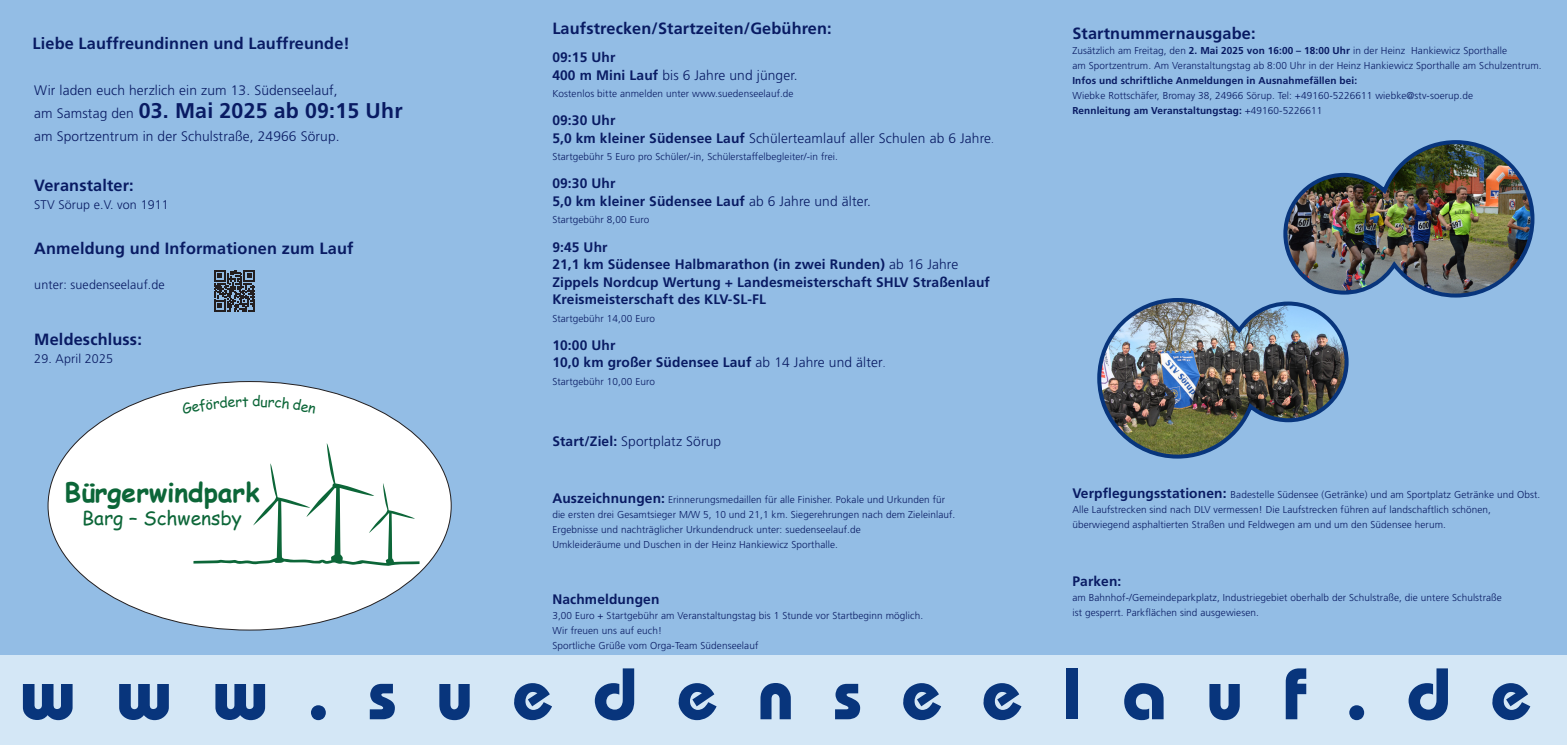
<style>
.page{position:relative;width:1567px;height:745px;background:#fff}
.page>*{position:absolute;margin:0;border:0;box-sizing:border-box;transform-origin:0 0}
.t1{font:700 72.5px "Bahamas";letter-spacing:.55em;color:#08357c}
.t2{font:700 26.38px "Comic Sans MS";color:#0c6638}
.t3{font:700 21.25px "Frutiger LT Std";letter-spacing:.01em;color:#091b63}
.t4{font:19.12px "Comic Sans MS";color:#0c6638}
.t5{font:700 16.25px "Frutiger LT Std";letter-spacing:.01em;color:#091b63}
.t6{font:700 13.75px/17.5px "Frutiger LT Std";letter-spacing:.01em;color:#091b63}
.t7{font:300 13.75px/17.5px "Frutiger LT Std";letter-spacing:.01em;color:#091b63}
.t8{font:300 12.5px "Frutiger LT Std";letter-spacing:.01em;color:#091b63}
.t9{font:300 10px/15px "Frutiger LT Std";letter-spacing:.01em;color:#091b63}
.t10{font:700 10px "Frutiger LT Std";letter-spacing:.01em;color:#091b63}
.s1{font-weight:300;font-size:13.75px}
.s2{font-weight:300}
.s3{font-weight:700}
.s4{font-size:10px}
.s5{font-weight:300;font-size:10px}
.s6{font-weight:700;font-size:13.75px}
</style>
<div class="page">
<div style="left:0;top:0;width:1566px;height:744px;background:#93bde5"></div>
<div style="left:0;top:654px;width:1566px;height:90px;background:#d4e7f6"></div>
<div style="left:48px;top:381px;width:403px;height:248px;background:#fff;border-radius:50%"></div>
<svg style="left:193px;top:443px;width:226px;height:122px"></svg>
<svg style="left:214px;top:270px;width:41px;height:41px"></svg>
<img style="left:1097px;top:140px;width:438px;height:319px">
<h3 class="t5" style="left:32px;top:33px;width:319px">Liebe Lauffreundinnen und Lauffreunde!</h3>
<h3 class="t7" style="left:34px;top:82px;width:305px">Wir laden euch herzlich ein zum 13. Südenseelauf,</h3>
<h3 class="t3" style="left:34px;top:98px;width:370px"><span class="s1">am Samstag den</span> 03. Mai 2025 ab 09:15 Uhr</h3>
<h3 class="t7" style="left:34px;top:127px;width:307px">am Sportzentrum in der Schulstraße, 24966 Sörup.</h3>
<h3 class="t5" style="left:34px;top:176px;width:101px">Veranstalter:</h3>
<p class="t8" style="left:34px;top:197px;width:136px">STV Sörup e.V. von 1911</p>
<h3 class="t5" style="left:34px;top:239px;width:320px">Anmeldung und Informationen zum Lauf</h3>
<p class="t8" style="left:34px;top:278px;width:132px">unter: suedenseelauf.de</p>
<h3 class="t5" style="left:34px;top:330px;width:109px">Meldeschluss:</h3>
<p class="t8" style="left:34px;top:351px;width:80px">29. April 2025</p>
<h2 class="t2" style="left:64px;top:472px;width:197px">Bürgerwindpark</h2>
<h3 class="t4" style="left:82px;top:503px;width:161px">Barg – Schwensby</h3>
<h3 class="t5" style="left:552px;top:19px;width:281px">Laufstrecken/Startzeiten/Gebühren:</h3>
<h3 class="t6" style="left:552px;top:48px;width:247px">09:15 Uhr<br>400 m Mini Lauf <span class="s2">bis 6 Jahre und jünger.</span></h3>
<p class="t9" style="left:552px;top:86px;width:243px">Kostenlos bitte anmelden unter www.suedenseelauf.de</p>
<h3 class="t7" style="left:552px;top:112px;width:443px"><span class="s3">09:30 Uhr<br>5,0 km kleiner Südensee Lauf</span> Schülerteamlauf aller Schulen ab 6 Jahre<span class="s4">.</span></h3>
<p class="t9" style="left:552px;top:149px;width:287px">Startgebühr 5 Euro pro Schüler/-in, Schülerstaffelbegleiter/-in frei.</p>
<h3 class="t6" style="left:552px;top:175px;width:320px">09:30 Uhr<br>5,0 km kleiner Südensee Lauf <span class="s2">ab 6 Jahre und älter.</span></h3>
<p class="t9" style="left:552px;top:212px;width:98px">Startgebühr 8,00 Euro</p>
<h3 class="t6" style="left:552px;top:238px;width:439px">9:45 Uhr<br>21,1 km Südensee Halbmarathon (in zwei Runden) <span class="s2">ab 16 Jahre </span>Zippels Nordcup Wertung + Landesmeisterschaft SHLV Straßenlauf Kreismeisterschaft des KLV-SL-FL</h3>
<p class="t9" style="left:552px;top:311px;width:104px">Startgebühr 14,00 Euro</p>
<h3 class="t6" style="left:552px;top:336px;width:335px">10:00 Uhr<br>10,0 km großer Südensee Lauf <span class="s2">ab 14 Jahre und älter</span><span class="s5">.</span></h3>
<p class="t9" style="left:552px;top:374px;width:104px">Startgebühr 10,00 Euro</p>
<h3 class="t7" style="left:552px;top:432px;width:170px"><span class="s3">Start/Ziel:</span> Sportplatz Sörup</h3>
<p class="t9" style="left:552px;top:491px;width:404px"><span class="s6">Auszeichnungen:</span> Erinnerungsmedaillen für alle Finisher. Pokale und Urkunden für die ersten drei Gesamtsieger M/W 5, 10 und 21,1 km. Siegerehrungen nach dem Zieleinlauf.<br>Ergebnisse und nachträglicher Urkundendruck unter: suedenseelauf.de<br>Umkleideräume und Duschen in der Heinz Hankiewicz Sporthalle.</p>
<h3 class="t5" style="left:1072px;top:23px;width:185px">Startnummernausgabe:</h3>
<p class="t9" style="left:1072px;top:43px;width:470px">Zusätzlich am Freitag, den <span class="s3">2. Mai 2025 von 16:00 – 18:00 Uhr</span> in der Heinz Hankiewicz Sporthalle<br>am Sportzentrum. Am Veranstaltungstag ab 8:00 Uhr in der Heinz Hankiewicz Sporthalle am Schulzentrum.</p>
<p class="t10" style="left:1072px;top:74px;width:286px">Infos und schriftliche Anmeldungen in Ausnahmefällen bei:</p>
<p class="t9" style="left:1072px;top:88px;width:402px">Wiebke Rottschäfer, Bromay 38, 24966 Sörup. Tel: +49160-5226611 wiebke@stv-soerup.de<br><span class="s3">Rennleitung am Veranstaltungstag:</span> +49160-5226611</p>
<p class="t9" style="left:1072px;top:486px;width:469px"><span class="s6">Verpflegungsstationen:</span> Badestelle Südensee (Getränke) und am Sportplatz Getränke und Obst.<br>Alle Laufstrecken sind nach DLV vermessen! Die Laufstrecken führen auf landschaftlich schönen, überwiegend asphaltierten Straßen und Feldwegen am und um den Südensee herum.</p>
<h3 class="t6" style="left:1072px;top:572px;width:50px">Parken:</h3>
<p class="t9" style="left:1072px;top:590px;width:431px">am Bahnhof-/Gemeindeparkplatz, Industriegebiet oberhalb der Schulstraße, die untere Schulstraße ist gesperrt. Parkflächen sind ausgewiesen.</p>
<h3 class="t6" style="left:552px;top:590px;width:109px">Nachmeldungen</h3>
<p class="t9" style="left:552px;top:607px;width:372px">3,00 Euro + Startgebühr am Veranstaltungstag bis 1 Stunde vor Startbeginn möglich.<br>Wir freuen uns auf euch!<br>Sportliche Grüße vom Orga-Team Südenseelauf</p>
<h1 class="t1" style="left:19px;top:651px;width:1512px">www.suedenseelauf.de</h1>
</div>
